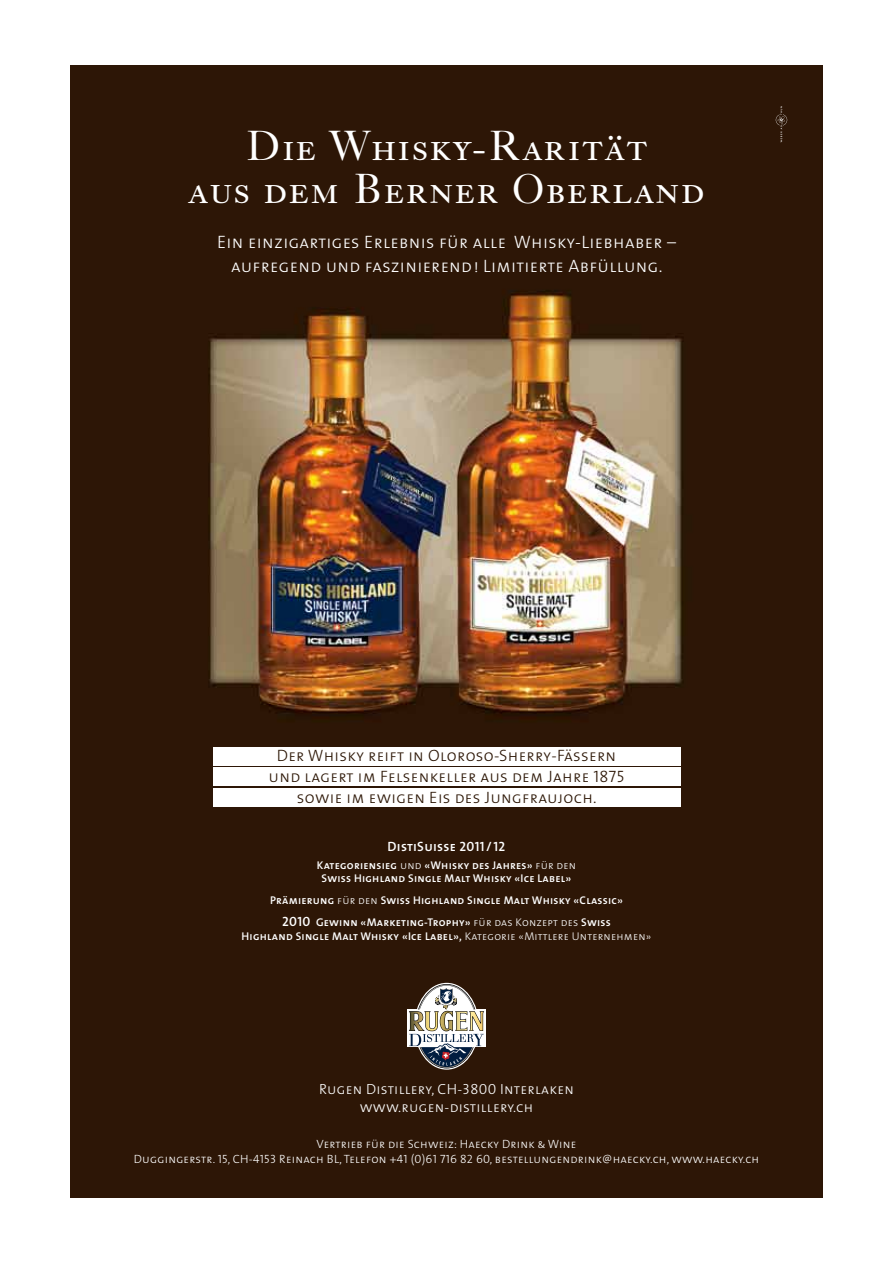
<style>
.page{position:relative;width:893px;height:1263px;background:#fff}
.page>*{position:absolute;margin:0;border:0;box-sizing:border-box;transform-origin:0 0}
.t1{font:42px/43.5px "Caslon Classico SC";letter-spacing:.06em;color:#fff;text-align:center}
.t2{font:18px/24px "The Sans Light Caps";letter-spacing:.02em;color:#fff;text-align:center}
.t3{font:16.5px/21px "The Sans Light Caps";letter-spacing:.02em;color:#2b1504;text-align:center}
.t4{font:14.7px/18.5px "The Sans Light Caps";letter-spacing:.02em;color:#fff;text-align:center}
.t5{font:13.5px "The Sans Semi Bold Caps";letter-spacing:.02em;color:#fff}
.t6{font:12px/15px "The Sans Light Caps";letter-spacing:.02em;color:#fff;text-align:center}
.t7{font:11.25px/13.5px "The Sans Semi Bold Caps";letter-spacing:.02em;color:#fff;text-align:center}
.s1{font-family:"The Sans Light Caps"}
.s2{font-size:13.5px}
</style>
<div class="page">
<img style="left:70px;top:66px;width:753px;height:1131px">
<div style="left:408px;top:1009px;width:78px;height:38px;background:#fff"></div>
<svg style="left:409px;top:984px;width:75px;height:84px"></svg>
<svg style="left:776px;top:106px;width:11px;height:36px"></svg>
<div style="left:213px;top:747px;width:467px;height:18px;background:#fff"></div>
<div style="left:213px;top:768px;width:467px;height:18px;background:#fff"></div>
<div style="left:213px;top:788px;width:467px;height:18px;background:#fff"></div>
<h1 class="t1" style="left:189px;top:124px;width:517px">Die Whisky-Rarität<br>aus dem Berner Oberland</h1>
<h2 class="t2" style="left:217px;top:230px;width:460px">Ein einzigartiges Erlebnis für alle Whisky-Liebhaber – aufregend und faszinierend! Limitierte Abfüllung.</h2>
<h3 class="t3" style="left:269px;top:744px;width:357px">Der Whisky reift in Oloroso-Sherry-Fässern und lagert im Felsenkeller aus dem Jahre 1875 sowie im ewigen Eis des Jungfraujoch.</h3>
<p class="t5" style="left:388px;top:835px;width:119px">DistiSuisse 2011/12</p>
<p class="t7" style="left:317px;top:858px;width:261px">Kategoriensieg <span class="s1">und</span> «Whisky des Jahres» <span class="s1">für den<br></span>Swiss Highland Single Malt Whisky «Ice Label»</p>
<p class="t7" style="left:270px;top:889px;width:354px;line-height:22px">Prämierung <span class="s1">für den</span> Swiss Highland Single Malt Whisky «Classic»<br><span class="s2">2010</span> Gewinn «Marketing-Trophy» <span class="s1">für das Konzept des</span> Swiss</p>
<p class="t7" style="left:242px;top:929px;width:411px">Highland Single Malt Whisky «Ice Label», <span class="s1">Kategorie «Mittlere Unternehmen»</span></p>
<h3 class="t4" style="left:319px;top:1079px;width:256px">Rugen Distillery, CH-3800 Interlaken www.rugen-distillery.ch</h3>
<p class="t6" style="left:134px;top:1136px;width:627px">Vertrieb für die Schweiz: Haecky Drink &amp; Wine<br>Duggingerstr. 15, CH-4153 Reinach BL, Telefon +41 (0)61 716 82 60, bestellungendrink@haecky.ch, www.haecky.ch</p>
</div>
